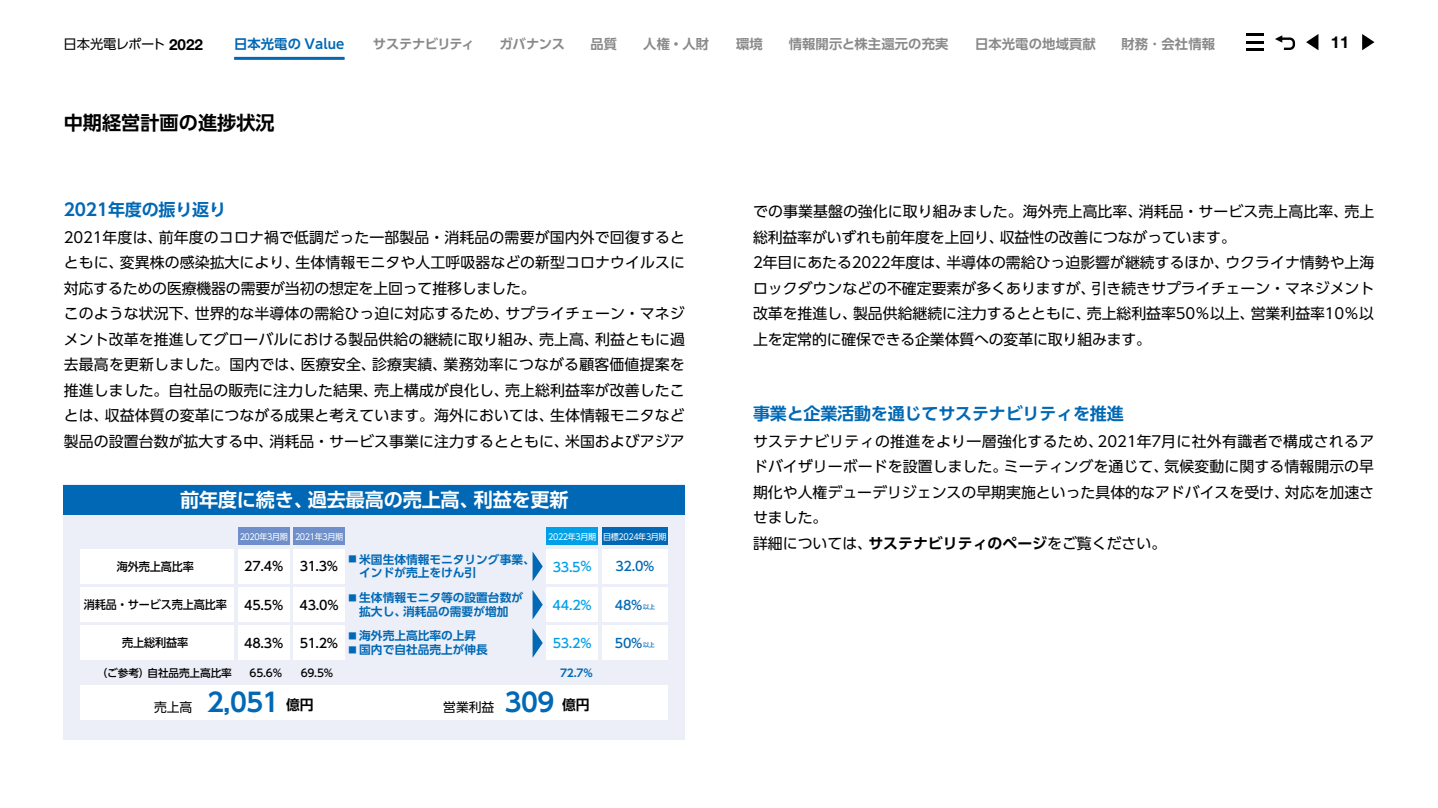
<style>
.page{position:relative;width:1438px;height:808px;background:#fff}
.page>*{position:absolute;margin:0;border:0;box-sizing:border-box;transform-origin:0 0}
.表内テキスト{font:700 25.5px "UD Shin Go Pr 6 N De";letter-spacing:-.02em;color:#0068b4}
.本文R14Q24H{font:700 19.2px "UD Shin Go Pr 6 N De";letter-spacing:-.01em;color:#fff}
.ショルダーDB18Q{font:700 19.2px "UD Shin Go Pr 6 N De";color:#000}
.本文R14Q24H-2{font:700 16.95px "UD Shin Go Pr 6 N De";letter-spacing:-.01em;color:#0068b4}
.t1{font:700 16.5px "Helvetica Neue LT Pro";color:#000}
.本文R14Q24H-3{font:14.85px/25.5px "UD Shin Go Pr 6 N";color:#000;text-align:justify}
.t2{font:700 13.35px "UD Shin Go Pr 6 N De";letter-spacing:.01em;color:#898989}
.t3{font:13.35px "UD Shin Go Pr 6 N";letter-spacing:-.015em;color:#000}
.t4{font:700 13.35px "UD Shin Go Pr 6 N De";letter-spacing:.01em;color:#0068b4}
.t5{font:700 13.35px "UD Shin Go Pr 6 N De";letter-spacing:-.035em;color:#898989}
.表内テキスト-2{font:500 12.75px "UD Shin Go Pr 6 N";letter-spacing:-.02em;color:#000}
.表内テキスト-3{font:500 12.75px "UD Shin Go Pr 6 N";color:#00a0e9}
.表内テキスト-4{font:500 12.75px "UD Shin Go Pr 6 N";color:#0068b4}
.表内テキスト-5{font:12.75px "UD Shin Go Pr 6 N";color:#000}
.本文R14Q24H-4{font:700 11.7px/13.8px "UD Shin Go Pr 6 N De";color:#0068b4}
.本文R14Q24H-5{font:500 11.7px "UD Shin Go Pr 6 N";letter-spacing:-.01em;color:#000;scale:.95 1}
.本文R14Q24H-6{font:500 10.65px "UD Shin Go Pr 6 N";letter-spacing:-.01em;color:#000}
.表内テキスト-6{font:500 10.65px "UD Shin Go Pr 6 N";color:#000}
.表内テキスト-7{font:700 10.65px "UD Shin Go Pr 6 N De";color:#0068b4}
.表内テキスト-8{font:8.55px "UD Shin Go Pr 6 N";letter-spacing:-.05em;color:#fff;scale:.95 1}
.s1{font-family:"Helvetica Neue LT Pro";font-weight:700;font-size:15.3px}
.s2{font-size:6px}
.s3{font-size:8.25px}
.s4{font-size:13.8px;color:#000}
.s5{font-family:"UD Shin Go Pr 6 N De";font-weight:700}
</style>
<div class="page">
<svg style="left:1275px;top:35px;width:20px;height:15px"></svg>
<svg style="left:1306px;top:34px;width:12px;height:16px"></svg>
<svg style="left:1362px;top:34px;width:12px;height:16px"></svg>
<hr style="left:1246px;top:33px;width:17px;height:3px;background:#000">
<hr style="left:1246px;top:48px;width:17px;height:3px;background:#000">
<svg style="left:1246px;top:41px;width:17px;height:2px"></svg>
<hr style="left:234px;top:57px;width:110px;height:3px;background:#0068b4">
<div style="left:64px;top:514px;width:621px;height:226px;background:#eceff8"></div>
<div style="left:64px;top:485px;width:621px;height:29px;background:#0068b4"></div>
<div style="left:81px;top:549px;width:153px;height:34px;background:#fff"></div>
<div style="left:81px;top:588px;width:153px;height:34px;background:#fff"></div>
<div style="left:81px;top:626px;width:153px;height:34px;background:#fff"></div>
<svg style="left:81px;top:686px;width:587px;height:34px"></svg>
<div style="left:207px;top:695px;width:127px;height:21px;background:#fff"></div>
<div style="left:505px;top:695px;width:126px;height:21px;background:#fff"></div>
<div style="left:238px;top:549px;width:51px;height:34px;background:#fff"></div>
<div style="left:546px;top:549px;width:51px;height:34px;background:#fff"></div>
<svg style="left:532px;top:551px;width:10px;height:30px"></svg>
<svg style="left:532px;top:590px;width:10px;height:29px"></svg>
<svg style="left:532px;top:628px;width:10px;height:30px"></svg>
<div style="left:238px;top:588px;width:51px;height:34px;background:#fff"></div>
<div style="left:546px;top:588px;width:51px;height:34px;background:#fff"></div>
<div style="left:238px;top:626px;width:51px;height:34px;background:#fff"></div>
<div style="left:546px;top:626px;width:51px;height:34px;background:#fff"></div>
<div style="left:238px;top:527px;width:51px;height:17px;background:#6e8fc9"></div>
<div style="left:546px;top:527px;width:51px;height:17px;background:#00a0e9"></div>
<div style="left:293px;top:549px;width:51px;height:34px;background:#fff"></div>
<div style="left:602px;top:549px;width:66px;height:34px;background:#fff"></div>
<div style="left:293px;top:588px;width:51px;height:34px;background:#fff"></div>
<div style="left:602px;top:588px;width:66px;height:34px;background:#fff"></div>
<div style="left:293px;top:626px;width:51px;height:34px;background:#fff"></div>
<div style="left:602px;top:626px;width:66px;height:34px;background:#fff"></div>
<div style="left:293px;top:527px;width:51px;height:17px;background:#6e8fc9"></div>
<div style="left:602px;top:527px;width:66px;height:17px;background:#0068b4"></div>
<p class="t3" style="left:64px;top:34px;width:141px">日本光電レポート <span class="s1">2022</span></p>
<p class="t4" style="left:234px;top:34px;width:112px">日本光電の Value</p>
<p class="t5" style="left:372px;top:34px;width:103px">サステナビリティ</p>
<p class="t2" style="left:499px;top:34px;width:67px">ガバナンス</p>
<p class="t2" style="left:590px;top:33px;width:28px">品質</p>
<p class="t2" style="left:643px;top:34px;width:67px">人権・人財</p>
<p class="t2" style="left:736px;top:34px;width:28px">環境</p>
<p class="t2" style="left:788px;top:34px;width:161px">情報開示と株主還元の充実</p>
<p class="t2" style="left:975px;top:34px;width:122px">日本光電の地域貢献</p>
<p class="t2" style="left:1121px;top:34px;width:95px">財務･会社情報</p>
<p class="t1" style="left:1330px;top:32px;width:20px">11</p>
<p class="ショルダーDB18Q" style="left:64px;top:107px;width:212px">中期経営計画の進捗状況</p>
<p class="本文R14Q24H-2" style="left:64px;top:196px;width:164px">2021年度の振り返り</p>
<p class="本文R14Q24H-3" style="left:64px;top:224px;width:622px">2021年度は、前年度のコロナ禍で低調だった一部製品・消耗品の需要が国内外で回復するとともに、変異株の感染拡大により、生体情報モニタや人工呼吸器などの新型コロナウイルスに対応するための医療機器の需要が当初の想定を上回って推移しました。</p>
<p class="本文R14Q24H-3" style="left:64px;top:300px;width:622px">このような状況下、世界的な半導体の需給ひっ迫に対応するため、サプライチェーン・マネジメント改革を推進してグローバルにおける製品供給の継続に取り組み、売上高、利益ともに過去最高を更新しました。国内では、医療安全、診療実績、業務効率につながる顧客価値提案を推進しました。自社品の販売に注力した結果、売上構成が良化し、売上総利益率が改善したことは、収益体質の変革につながる成果と考えています。海外においては、生体情報モニタなど製品の設置台数が拡大する中、消耗品・サービス事業に注力するとともに、米国およびアジア</p>
<p class="本文R14Q24H" style="left:180px;top:484px;width:390px">前年度に続き、過去最高の売上高、利益を更新</p>
<p class="表内テキスト-8" style="left:240px;top:530px;width:52px">2020年3月期</p>
<p class="表内テキスト-8" style="left:548px;top:530px;width:52px">2022年3月期</p>
<p class="表内テキスト-2" style="left:300px;top:556px;width:40px">31.3%</p>
<p class="表内テキスト-4" style="left:615px;top:556px;width:41px">32.0%</p>
<p class="表内テキスト-2" style="left:299px;top:594px;width:40px">43.0%</p>
<p class="表内テキスト-4" style="left:615px;top:594px;width:42px">48%<span class="s2">以上</span></p>
<p class="表内テキスト-2" style="left:300px;top:633px;width:40px">51.2%</p>
<p class="表内テキスト-4" style="left:615px;top:633px;width:42px">50%<span class="s2">以上</span></p>
<p class="表内テキスト-6" style="left:301px;top:664px;width:34px">69.5%</p>
<p class="表内テキスト-8" style="left:295px;top:530px;width:52px">2021年3月期</p>
<p class="表内テキスト-8" style="left:603px;top:530px;width:68px">目標2024年3月期</p>
<p class="本文R14Q24H-4" style="left:359px;top:552px;width:177px;text-indent:-11px"><span class="s3">■</span> 米国生体情報モニタリング事業、インドが売上をけん引</p>
<p class="本文R14Q24H-4" style="left:348px;top:590px;width:176px;text-align:center"><span class="s3">■</span> 生体情報モニタ等の設置台数が拡大し、消耗品の需要が増加</p>
<p class="本文R14Q24H-4" style="left:348px;top:628px;width:129px"><span class="s3">■</span> 海外売上高比率の上昇</p>
<p class="本文R14Q24H-4" style="left:348px;top:642px;width:141px"><span class="s3">■</span> 国内で自社品売上が伸長</p>
<p class="本文R14Q24H-5" style="left:117px;top:557px;width:83px">海外売上高比率</p>
<p class="本文R14Q24H-5" style="left:84px;top:595px;width:152px">消耗品・サービス売上高比率</p>
<p class="本文R14Q24H-5" style="left:122px;top:633px;width:71px">売上総利益率</p>
<p class="本文R14Q24H-6" style="left:97px;top:664px;width:137px">（ご参考）自社品売上高比率</p>
<p class="表内テキスト-5" style="left:154px;top:697px;width:40px">売上高</p>
<p class="表内テキスト" style="left:207px;top:682px;width:108px">2,051 <span class="s4">億円</span></p>
<p class="表内テキスト-5" style="left:443px;top:697px;width:53px">営業利益</p>
<p class="表内テキスト" style="left:504px;top:682px;width:87px">309 <span class="s4">億円</span></p>
<p class="表内テキスト-2" style="left:244px;top:556px;width:41px">27.4%</p>
<p class="表内テキスト-3" style="left:552px;top:557px;width:40px">33.5%</p>
<p class="表内テキスト-2" style="left:244px;top:594px;width:40px">45.5%</p>
<p class="表内テキスト-3" style="left:552px;top:594px;width:41px">44.2%</p>
<p class="表内テキスト-2" style="left:244px;top:633px;width:41px">48.3%</p>
<p class="表内テキスト-3" style="left:552px;top:633px;width:41px">53.2%</p>
<p class="表内テキスト-6" style="left:250px;top:664px;width:34px">65.6%</p>
<p class="表内テキスト-7" style="left:560px;top:664px;width:34px">72.7%</p>
<p class="本文R14Q24H-3" style="left:753px;top:198px;width:622px">での事業基盤の強化に取り組みました。海外売上高比率、消耗品・サービス売上高比率、売上総利益率がいずれも前年度を上回り、収益性の改善につながっています。</p>
<p class="本文R14Q24H-3" style="left:753px;top:249px;width:622px">2年目にあたる2022年度は、半導体の需給ひっ迫影響が継続するほか、ウクライナ情勢や上海ロックダウンなどの不確定要素が多くありますが、引き続きサプライチェーン・マネジメント改革を推進し、製品供給継続に注力するとともに、売上総利益率50％以上、営業利益率10％以上を定常的に確保できる企業体質への変革に取り組みます。</p>
<p class="本文R14Q24H-2" style="left:753px;top:400px;width:372px">事業と企業活動を通じてサステナビリティを推進</p>
<p class="本文R14Q24H-3" style="left:753px;top:428px;width:622px">サステナビリティの推進をより一層強化するため、2021年7月に社外有識者で構成されるアドバイザリーボードを設置しました。ミーティングを通じて、気候変動に関する情報開示の早期化や人権デューデリジェンスの早期実施といった具体的なアドバイスを受け、対応を加速させました。</p>
<p class="本文R14Q24H-3" style="left:753px;top:530px;width:414px">詳細については、<span class="s5">サステナビリティのページ</span>をご覧ください。</p>
</div>
